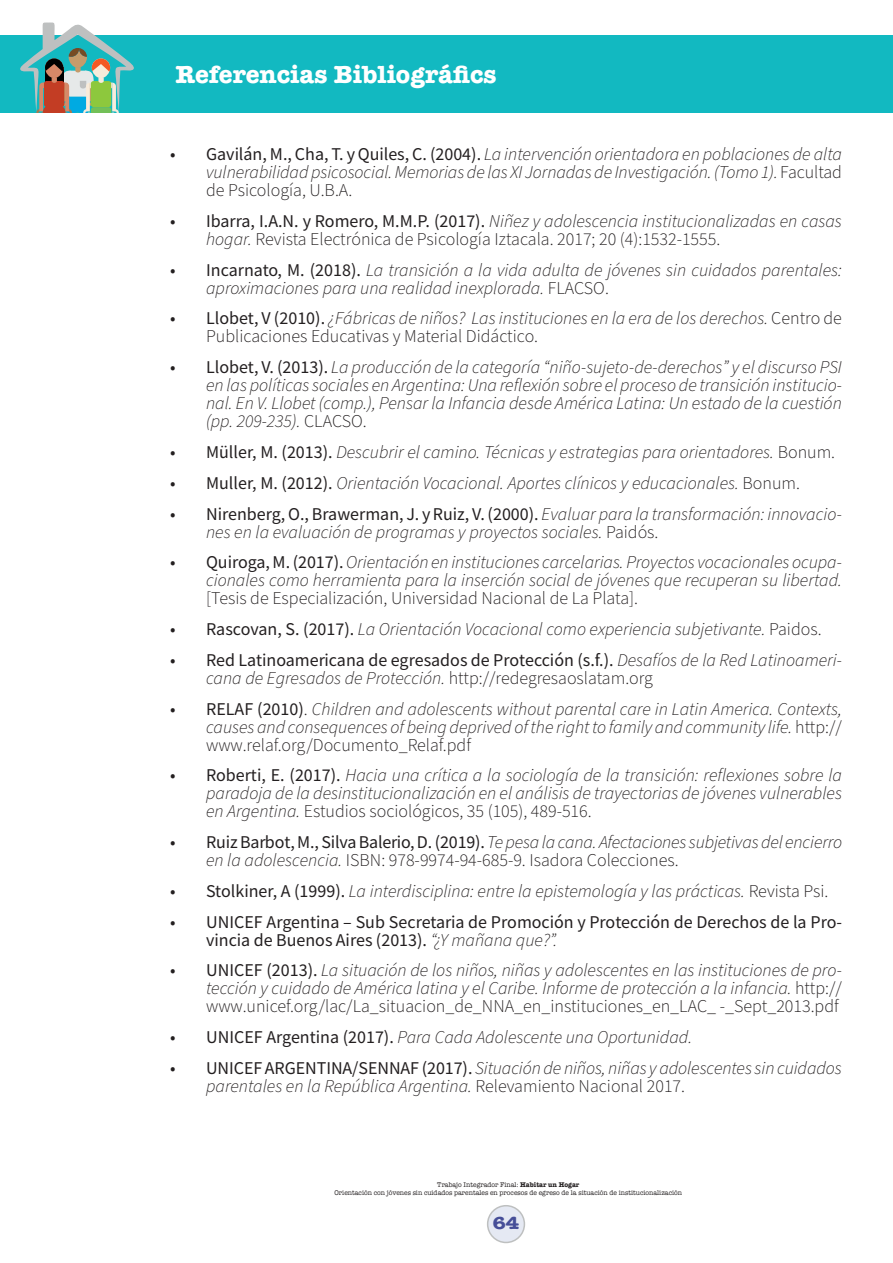
<style>
.page{position:relative;width:893px;height:1263px;background:#fff}
.page>*{position:absolute;margin:0;border:0;box-sizing:border-box;transform-origin:0 0}
.Texto_General{font:700 25.5px "American Typewriter";color:#fff}
.Indent_1{font:italic 300 18px/18px "Source Sans Pro";color:#231f20;text-align:justify}
.Indent_1-2{font:300 18px/18px "Source Sans Pro";color:#231f20}
.Indent_1-3{font:18px/18px "Source Sans Variable";color:#231f20}
.t1{font:700 18px "American Typewriter";color:#464e98;scale:1.14 1}
.t2{font:7.05px/8.4px "American Typewriter";color:#231f20;text-align:center;scale:.95 1}
.s1{font-family:"Source Sans Variable";font-weight:400;font-style:normal}
.s2{font-style:normal}
.s3{font-family:"Source Sans Variable";font-weight:400}
.s4{font-style:italic}
.s5{font-family:"Source Sans Pro";font-weight:300;font-style:italic}
.s6{font-weight:700}
</style>
<div class="page">
<div style="left:488px;top:1206px;width:36px;height:36px;background:#e5e9f3;border-radius:50%"></div>
<div style="left:487px;top:1205px;width:38px;height:38px;border:2px solid #bec0c0;border-radius:50%"></div>
<div style="left:0;top:35px;width:893px;height:77px;background:#12b9c1"></div>
<svg style="left:20px;top:22px;width:114px;height:90px"></svg>
<p class="Texto_General" style="left:176px;top:53px;width:323px">Referencias Bibliográfics</p>
<p class="Indent_1" style="left:206px;top:146px;width:637px;text-indent:-36px"><span class="s1">• Gavilán, M., Cha, T. y Quiles, C. (2004).</span> La intervención orientadora en poblaciones de alta vulnerabilidad psicosocial. Memorias de las XI Jornadas de Investigación. (Tomo 1). <span class="s2">Facultad de Psicología, U.B.A.</span></p>
<p class="Indent_1-2" style="left:206px;top:213px;width:637px;text-indent:-36px"><span class="s3">• Ibarra, I.A.N. y Romero, M.M.P. (2017).</span> <span class="s4">Niñez y adolescencia institucionalizadas en casas hogar.</span> Revista Electrónica de Psicología Iztacala. 2017; 20 (4):1532-1555.</p>
<p class="Indent_1" style="left:206px;top:261px;width:637px;text-indent:-36px"><span class="s1">• Incarnato, M. (2018).</span> La transición a la vida adulta de jóvenes sin cuidados parentales: aproximaciones para una realidad inexplorada. <span class="s2">FLACSO.</span></p>
<p class="Indent_1" style="left:206px;top:310px;width:637px;text-indent:-36px"><span class="s1">• Llobet, V (2010).</span> ¿Fábricas de niños? Las instituciones en la era de los derechos. <span class="s2">Centro de<br>Publicaciones Educativas y Material Didáctico.</span></p>
<p class="Indent_1" style="left:206px;top:359px;width:637px;text-indent:-36px"><span class="s1">• Llobet, V. (2013).</span> La producción de la categoría “niño-sujeto-de-derechos” y el discurso PSI en las políticas sociales en Argentina: Una reflexión sobre el proceso de transición institucio&shy;nal. En V. Llobet (comp.), Pensar la Infancia desde América Latina: Un estado de la cuestión (pp. 209-235). <span class="s2">CLACSO.</span></p>
<p class="Indent_1" style="left:170px;top:444px;width:667px"><span class="s1">• Müller, M. (2013).</span> Descubrir el camino. Técnicas y estrategias para orientadores. <span class="s2">Bonum.</span></p>
<p class="Indent_1" style="left:170px;top:474px;width:631px"><span class="s1">• Muller, M. (2012).</span> Orientación Vocacional. Aportes clínicos y educacionales. <span class="s2">Bonum.</span></p>
<p class="Indent_1" style="left:206px;top:505px;width:637px;text-indent:-36px"><span class="s1">• Nirenberg, O., Brawerman, J. y Ruiz, V. (2000).</span> Evaluar para la transformación: innovacio&shy;nes en la evaluación de programas y proyectos sociales. <span class="s2">Paidós.</span></p>
<p class="Indent_1" style="left:206px;top:554px;width:637px;text-indent:-36px"><span class="s1">• Quiroga, M. (2017).</span> Orientación en instituciones carcelarias. Proyectos vocacionales ocupa&shy;cionales como herramienta para la inserción social de jóvenes que recuperan su libertad. <span class="s2">[Tesis de Especialización, Universidad Nacional de La Plata].</span></p>
<p class="Indent_1" style="left:170px;top:621px;width:653px"><span class="s1">• Rascovan, S. (2017).</span> La Orientación Vocacional como experiencia subjetivante. <span class="s2">Paidos.</span></p>
<p class="Indent_1" style="left:206px;top:651px;width:637px;text-indent:-36px"><span class="s1">• Red Latinoamericana de egresados de Protección (s.f.).</span> Desafíos de la Red Latinoameri&shy;cana de Egresados de Protección. <span class="s2">http://redegresaoslatam.org</span></p>
<p class="Indent_1" style="left:206px;top:700px;width:637px;text-indent:-36px"><span class="s1">• RELAF (2010)</span><span class="s2">.</span> Children and adolescents without parental care in Latin America. Contexts, causes and consequences of being deprived of the right to family and community life. <span class="s2">http:// www.relaf.org/Documento_Relaf.pdf</span></p>
<p class="Indent_1" style="left:206px;top:767px;width:637px;text-indent:-36px"><span class="s1">• Roberti, E. (2017).</span> Hacia una crítica a la sociología de la transición: reflexiones sobre la paradoja de la desinstitucionalización en el análisis de trayectorias de jóvenes vulnerables en Argentina. <span class="s2">Estudios sociológicos, 35 (105), 489-516.</span></p>
<p class="Indent_1" style="left:206px;top:834px;width:638px;text-indent:-36px"><span class="s1">• Ruiz Barbot, M., Silva Balerio, D. (2019).</span> Te pesa la cana. Afectaciones subjetivas del encierro en la adolescencia. <span class="s2">ISBN: 978-9974-94-685-9. Isadora Colecciones.</span></p>
<p class="Indent_1" style="left:170px;top:882px;width:660px"><span class="s1">• Stolkiner, A (1999).</span> La interdisciplina: entre la epistemología y las prácticas. <span class="s2">Revista Psi.</span></p>
<p class="Indent_1-3" style="left:206px;top:913px;width:637px;text-indent:-36px">• UNICEF Argentina – Sub Secretaria de Promoción y Protección de Derechos de la Pro&shy;vincia de Buenos Aires (2013). <span class="s5">“¿Y mañana que?”.</span></p>
<p class="Indent_1" style="left:206px;top:962px;width:637px;text-indent:-36px"><span class="s1">• UNICEF (2013).</span> La situación de los niños, niñas y adolescentes en las instituciones de pro&shy;tección y cuidado de América latina y el Caribe. Informe de protección a la infancia. <span class="s2">http:// www.unicef.org/lac/La_situacion_de_NNA_en_instituciones_en_LAC_ -_Sept_2013.pdf</span></p>
<p class="Indent_1" style="left:170px;top:1029px;width:524px"><span class="s1">• UNICEF Argentina (2017).</span> Para Cada Adolescente una Oportunidad.</p>
<p class="Indent_1" style="left:206px;top:1059px;width:637px;text-indent:-36px"><span class="s1">• UNICEF ARGENTINA/SENNAF (2017).</span> Situación de niños, niñas y adolescentes sin cuidados parentales en la República Argentina. <span class="s2">Relevamiento Nacional 2017.</span></p>
<p class="t2" style="left:335px;top:1180px;width:367px">Trabajo Integrador Final: <span class="s6">Habitar un Hogar<br></span>Orientación con jóvenes sin cuidados parentales en procesos de egreso de la situación de institucionalización</p>
<p class="t1" style="left:492px;top:1207px;width:25px">64</p>
</div>
